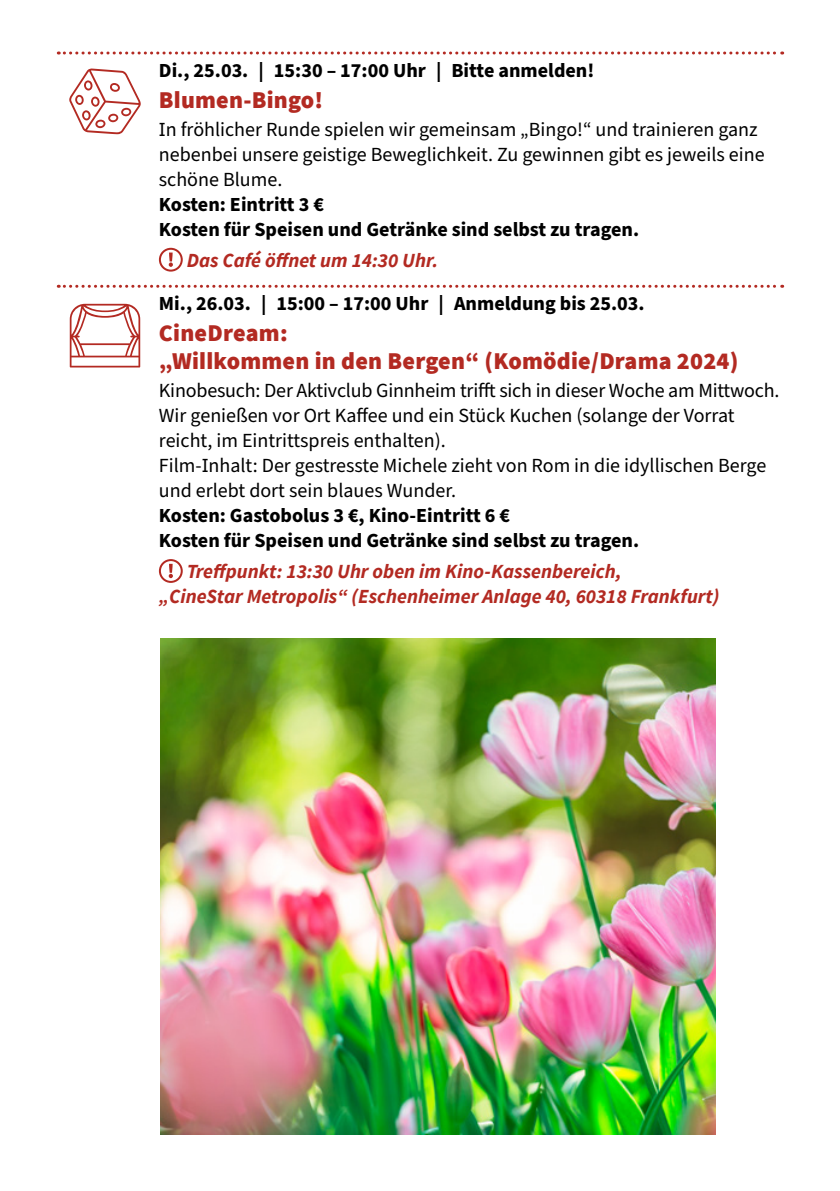
<style>
.page{position:relative;width:840px;height:1191px;background:#fff}
.page>*{position:absolute;margin:0;border:0;box-sizing:border-box;transform-origin:0 0}
.t1{font:900 24px/28px "Source Sans Pro";letter-spacing:.01em;color:#b32a22}
.t2{font:20px/25px "Source Sans Pro";color:#000}
.t3{font:700 20px/25px "Source Sans Pro";color:#000}
.t4{font:italic 700 20px/25px "Source Sans Pro";color:#b32a22}
</style>
<div class="page">
<svg style="left:58px;top:51px;width:724px;height:3px"></svg>
<svg style="left:58px;top:285px;width:724px;height:3px"></svg>
<svg style="left:169px;top:252px;width:4px;height:15px"></svg>
<div style="left:159px;top:248px;width:24px;height:24px;border:2px solid #b32a22;border-radius:50%"></div>
<svg style="left:169px;top:564px;width:4px;height:14px"></svg>
<div style="left:159px;top:559px;width:24px;height:24px;border:2px solid #b32a22;border-radius:50%"></div>
<img style="left:160px;top:638px;width:554px;height:496px">
<p class="t3" style="left:159px;top:59px;width:436px">Di., 25.03. | 15:30 – 17:00 Uhr | Bitte anmelden!</p>
<p class="t1" style="left:159px;top:86px;width:166px">Blumen-Bingo!</p>
<p class="t2" style="left:159px;top:117px;width:607px">In fröhlicher Runde spielen wir gemeinsam „Bingo!“ und trainieren ganz nebenbei unsere geistige Beweglichkeit. Zu gewinnen gibt es jeweils eine schöne Blume.</p>
<p class="t3" style="left:159px;top:192px;width:481px">Kosten: Eintritt 3 €<br>Kosten für Speisen und Getränke sind selbst zu tragen.</p>
<p class="t4" style="left:187px;top:247px;width:253px">Das Café öffnet um 14:30 Uhr.</p>
<p class="t3" style="left:159px;top:292px;width:487px">Mi., 26.03. | 15:00 – 17:00 Uhr | Anmeldung bis 25.03.</p>
<p class="t1" style="left:159px;top:319px;width:580px">CineDream:<br>„Willkommen in den Bergen“ (Komödie/Drama 2024)</p>
<p class="t2" style="left:159px;top:379px;width:621px">Kinobesuch: Der Aktivclub Ginnheim trifft sich in dieser Woche am Mittwoch.<br>Wir genießen vor Ort Kaffee und ein Stück Kuchen (solange der Vorrat reicht, im Eintrittspreis enthalten).<br>Film-Inhalt: Der gestresste Michele zieht von Rom in die idyllischen Berge und erlebt dort sein blaues Wunder.</p>
<p class="t3" style="left:159px;top:503px;width:481px">Kosten: Gastobolus 3 €, Kino-Eintritt 6 €<br>Kosten für Speisen und Getränke sind selbst zu tragen.</p>
<p class="t4" style="left:159px;top:558px;width:562px;text-indent:28px">Treffpunkt: 13:30 Uhr oben im Kino-Kassenbereich,<br>„CineStar Metropolis“ (Eschenheimer Anlage 40, 60318 Frankfurt)</p>
</div>
